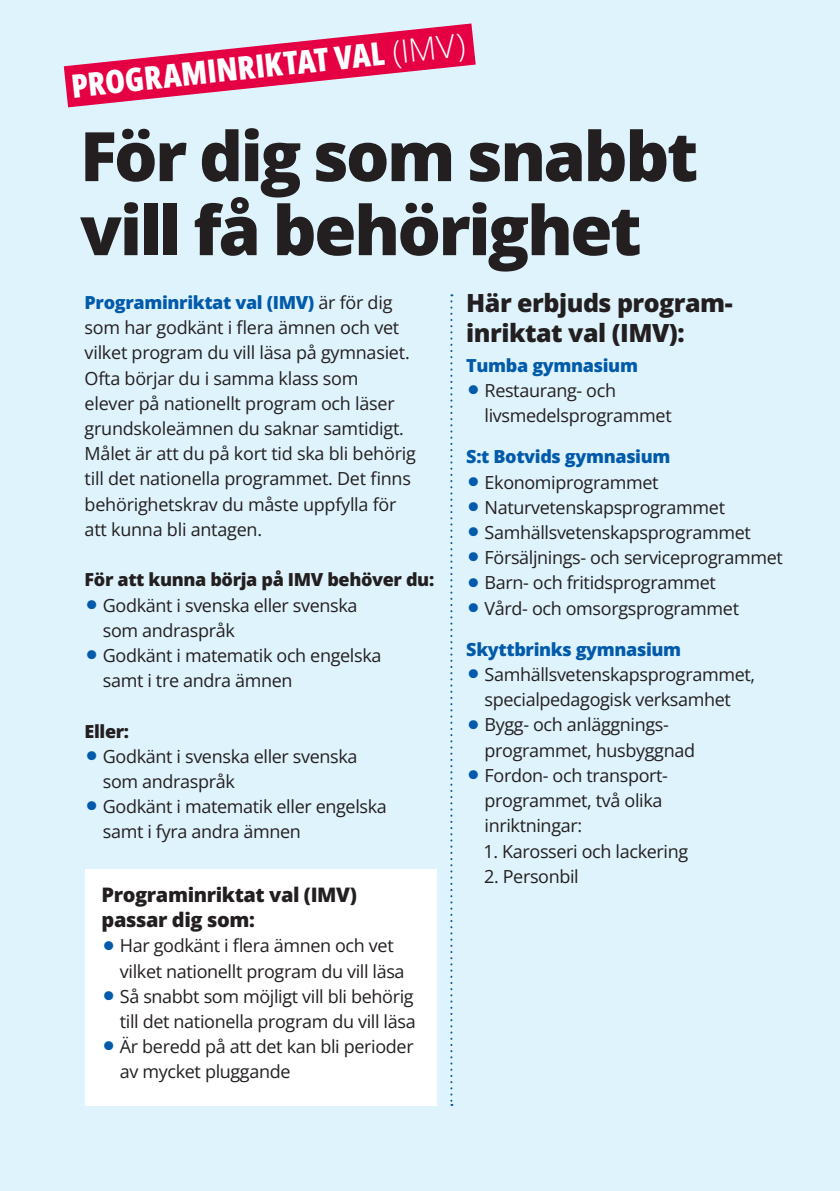
<style>
.page{position:relative;width:840px;height:1191px;background:#fff}
.page>*{position:absolute;margin:0;border:0;box-sizing:border-box;transform-origin:0 0}
.t1{font:800 68.2px/74px "Open Sans";letter-spacing:-.035em;color:#231f20}
.t2{font:800 32.2px "Open Sans Condensed";color:#fff}
.t3{font:800 25px/30px "Open Sans";letter-spacing:-.02em;color:#231f20}
.t4{font:800 20px/25.2px "Open Sans";letter-spacing:-.02em;color:#231f20}
.t5{font:18px/25.2px "Open Sans";letter-spacing:-.02em;color:#231f20}
.t6{font:800 18px "Open Sans";letter-spacing:-.02em;color:#015aaa}
.t7{font:800 18px "Open Sans";letter-spacing:-.02em;color:#231f20}
.s1{font-family:"Open Sans";font-weight:300}
.s2{font-weight:800;color:#015aaa}
.s3{color:#015aaa}
</style>
<div class="page">
<div style="left:0;top:0;width:839px;height:1191px;background:#dff3fc"></div>
<svg style="left:63px;top:23px;width:413px;height:85px"></svg>
<div style="left:85px;top:869px;width:351px;height:236px;background:#fff"></div>
<svg style="left:450px;top:294px;width:2px;height:812px"></svg>
<h2 class="t2" style="left:69px;top:64px;width:397px;rotate:-6deg">PROGRAMINRIKTAT VAL <span class="s1">(IMV)</span></h2>
<h3 class="t1" style="left:80px;top:118px;width:619px">För dig som snabbt vill få behörighet</h3>
<p class="t5" style="left:85px;top:289px;width:332px"><span class="s2">Programinriktat val (IMV)</span> är för dig som har godkänt i flera ämnen och vet vilket program du vill läsa på gymnasiet.<br>Ofta börjar du i samma klass som<br>elever på nationellt program och läser grundskoleämnen du saknar samtidigt.<br>Målet är att du på kort tid ska bli behörig till det nationella programmet. Det finns behörighetskrav du måste uppfylla för att kunna bli antagen.</p>
<h4 class="t7" style="left:85px;top:567px;width:351px">För att kunna börja på IMV behöver du:</h4>
<p class="t5" style="left:103px;top:592px;width:256px;text-indent:-18px"><span class="s3">•</span> Godkänt i svenska eller svenska som andraspråk</p>
<p class="t5" style="left:103px;top:642px;width:280px;text-indent:-18px"><span class="s3">•</span> Godkänt i matematik och engelska samt i tre andra ämnen</p>
<h4 class="t7" style="left:85px;top:718px;width:46px">Eller:</h4>
<p class="t5" style="left:103px;top:743px;width:256px;text-indent:-18px"><span class="s3">•</span> Godkänt i svenska eller svenska som andraspråk</p>
<p class="t5" style="left:103px;top:793px;width:285px;text-indent:-18px"><span class="s3">•</span> Godkänt i matematik eller engelska samt i fyra andra ämnen</p>
<h4 class="t3" style="left:466px;top:287px;width:268px">Här erbjuds program&shy;inriktat val (IMV):</h4>
<h5 class="t6" style="left:466px;top:353px;width:173px">Tumba gymnasium</h5>
<p class="t5" style="left:484px;top:377px;width:189px;text-indent:-18px"><span class="s3">•</span> Restaurang- och livsmedelsprogrammet</p>
<h5 class="t6" style="left:466px;top:444px;width:206px">S:t Botvids gymnasium</h5>
<p class="t5" style="left:466px;top:469px;width:194px"><span class="s3">•</span> Ekonomiprogrammet</p>
<p class="t5" style="left:466px;top:494px;width:260px"><span class="s3">•</span> Naturvetenskapsprogrammet</p>
<p class="t5" style="left:466px;top:519px;width:286px"><span class="s3">•</span> Samhällsvetenskapsprogrammet</p>
<p class="t5" style="left:466px;top:544px;width:318px"><span class="s3">•</span> Försäljnings- och serviceprogrammet</p>
<p class="t5" style="left:466px;top:570px;width:251px"><span class="s3">•</span> Barn- och fritidsprogrammet</p>
<p class="t5" style="left:466px;top:595px;width:274px"><span class="s3">•</span> Vård- och omsorgsprogrammet</p>
<h5 class="t6" style="left:466px;top:637px;width:216px">Skyttbrinks gymnasium</h5>
<p class="t5" style="left:466px;top:661px;width:290px;text-align:center"><span class="s3">•</span> Samhällsvetenskapsprogrammet, specialpedagogisk verksamhet</p>
<p class="t5" style="left:484px;top:712px;width:212px;text-indent:-18px"><span class="s3">•</span> Bygg- och anläggnings&shy;programmet, husbyggnad</p>
<p class="t5" style="left:484px;top:762px;width:185px;text-indent:-18px"><span class="s3">•</span> Fordon- och transport&shy;programmet, två olika inriktningar:</p>
<p class="t5" style="left:483px;top:838px;width:206px">1. Karosseri och lackering</p>
<p class="t5" style="left:484px;top:863px;width:96px">2. Personbil</p>
<h4 class="t4" style="left:102px;top:881px;width:257px">Programinriktat val (IMV) passar dig som:</h4>
<p class="t5" style="left:120px;top:932px;width:286px;text-indent:-18px"><span class="s3">•</span> Har godkänt i flera ämnen och vet vilket nationellt program du vill läsa</p>
<p class="t5" style="left:102px;top:983px;width:315px;text-align:right"><span class="s3">•</span> Så snabbt som möjligt vill bli behörig till det nationella program du vill läsa</p>
<p class="t5" style="left:120px;top:1033px;width:295px;text-indent:-18px"><span class="s3">•</span> Är beredd på att det kan bli perioder av mycket pluggande</p>
</div>
